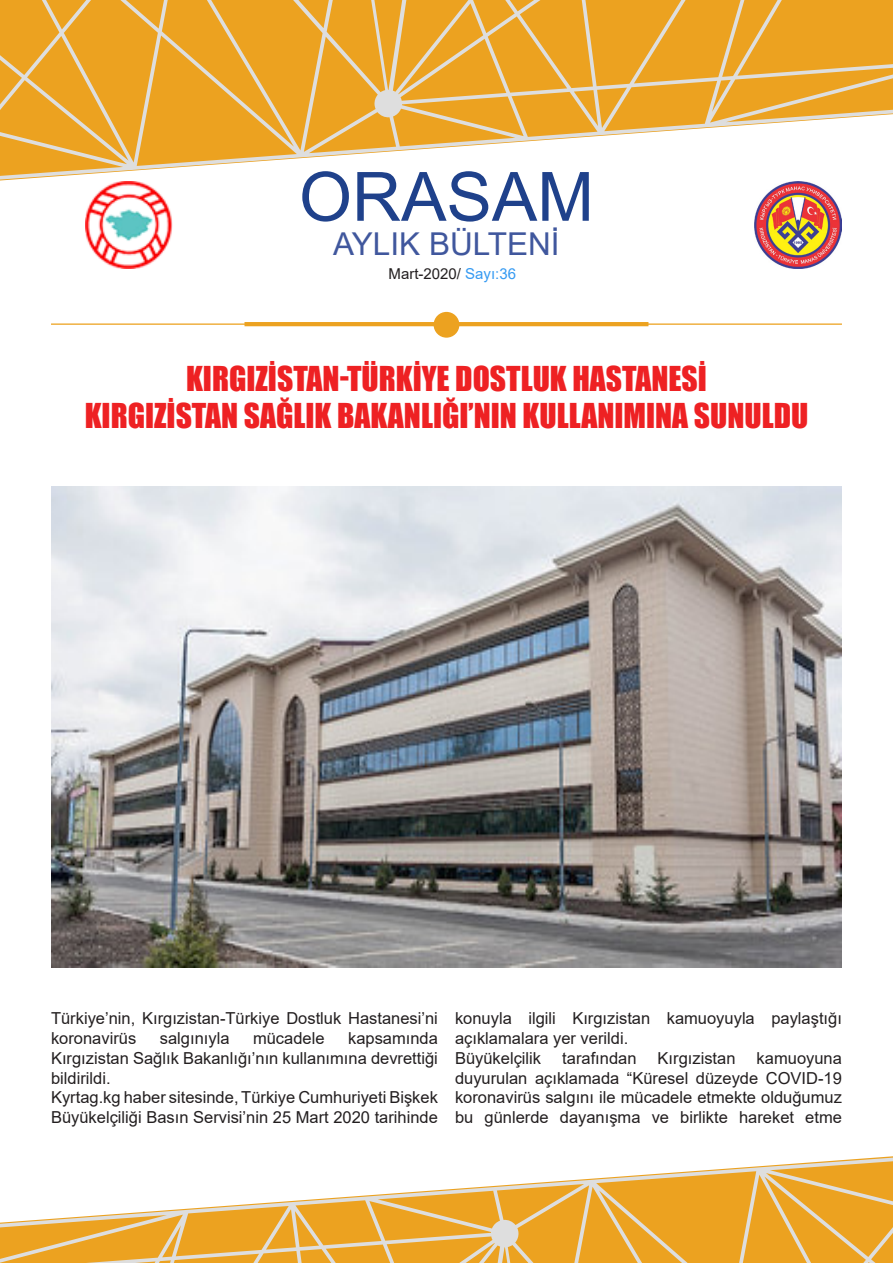
<style>
.page{position:relative;width:893px;height:1263px;background:#fff}
.page>*{position:absolute;margin:0;border:0;box-sizing:border-box;transform-origin:0 0}
.t1{font:68.1px "Arial";color:#1f418b}
.t2{font:31.5px "Impact";color:#ee2123}
.t3{font:31.5px "Arial";color:#40579d}
.t4{font:16.5px/19.8px "Arial";color:#231f20}
.t5{font:15px "Arial";color:#231f20}
.s1{color:#359af2}
</style>
<div class="page">
<svg style="left:0;top:1156px;width:893px;height:107px;fill:#eca220"></svg>
<svg style="left:0;top:0;width:893px;height:182px;fill:#eca220"></svg>
<img style="left:755px;top:181px;width:87px;height:87px">
<div style="left:434px;top:312px;width:25px;height:26px;background:#eca220;border-radius:50%"></div>
<hr style="left:244px;top:322px;width:404px;height:4px;background:#eca220">
<hr style="left:51px;top:323px;width:791px;height:2px;background:#eca220">
<img style="left:85px;top:182px;width:87px;height:86px">
<img style="left:51px;top:487px;width:791px;height:480px">
<p class="t1" style="left:299px;top:150px;width:296px">ORASAM</p>
<p class="t3" style="left:333px;top:222px;width:228px">AYLIK BÜLTENİ</p>
<p class="t5" style="left:389px;top:264px;width:129px">Mart-2020/ <span class="s1">Sayı:36</span></p>
<p class="t2" style="left:186px;top:354px;width:522px">KIRGIZİSTAN-TÜRKİYE DOSTLUK HASTANESİ</p>
<p class="t2" style="left:85px;top:392px;width:725px">KIRGIZİSTAN SAĞLIK BAKANLIĞI’NIN KULLANIMINA SUNULDU</p>
<p class="t4" style="left:51px;top:1008px;width:388px">Türkiye’nin, Kırgızistan-Türkiye Dostluk Hastanesi’ni koronavirüs</p>
<p class="t4" style="left:160px;top:1028px;width:71px">salgınıyla</p>
<p class="t4" style="left:253px;top:1028px;width:73px">mücadele</p>
<p class="t4" style="left:51px;top:1028px;width:388px;text-align:justify;text-indent:297px">kapsamında Kırgızistan Sağlık Bakanlığı’nın kullanımına devrettiği bildirildi.</p>
<p class="t4" style="left:51px;top:1087px;width:388px">Kyrtag.kg haber sitesinde, Türkiye Cumhuriyeti Bişkek<br>Büyükelçiliği Basın Servisi’nin 25 Mart 2020 tarihinde</p>
<p class="t4" style="left:455px;top:1008px;width:388px">konuyla ilgili Kırgızistan kamuoyuyla paylaştığı açıklamalara yer verildi.</p>
<p class="t4" style="left:455px;top:1048px;width:88px">Büyükelçilik</p>
<p class="t4" style="left:562px;top:1048px;width:76px">tarafından</p>
<p class="t4" style="left:658px;top:1048px;width:79px">Kırgızistan</p>
<p class="t4" style="left:455px;top:1048px;width:388px;text-align:justify;text-indent:302px">kamuoyuna duyurulan açıklamada “Küresel düzeyde COVID-19 koronavirüs salgını ile mücadele etmekte olduğumuz bu günlerde dayanışma ve birlikte hareket etme</p>
</div>
